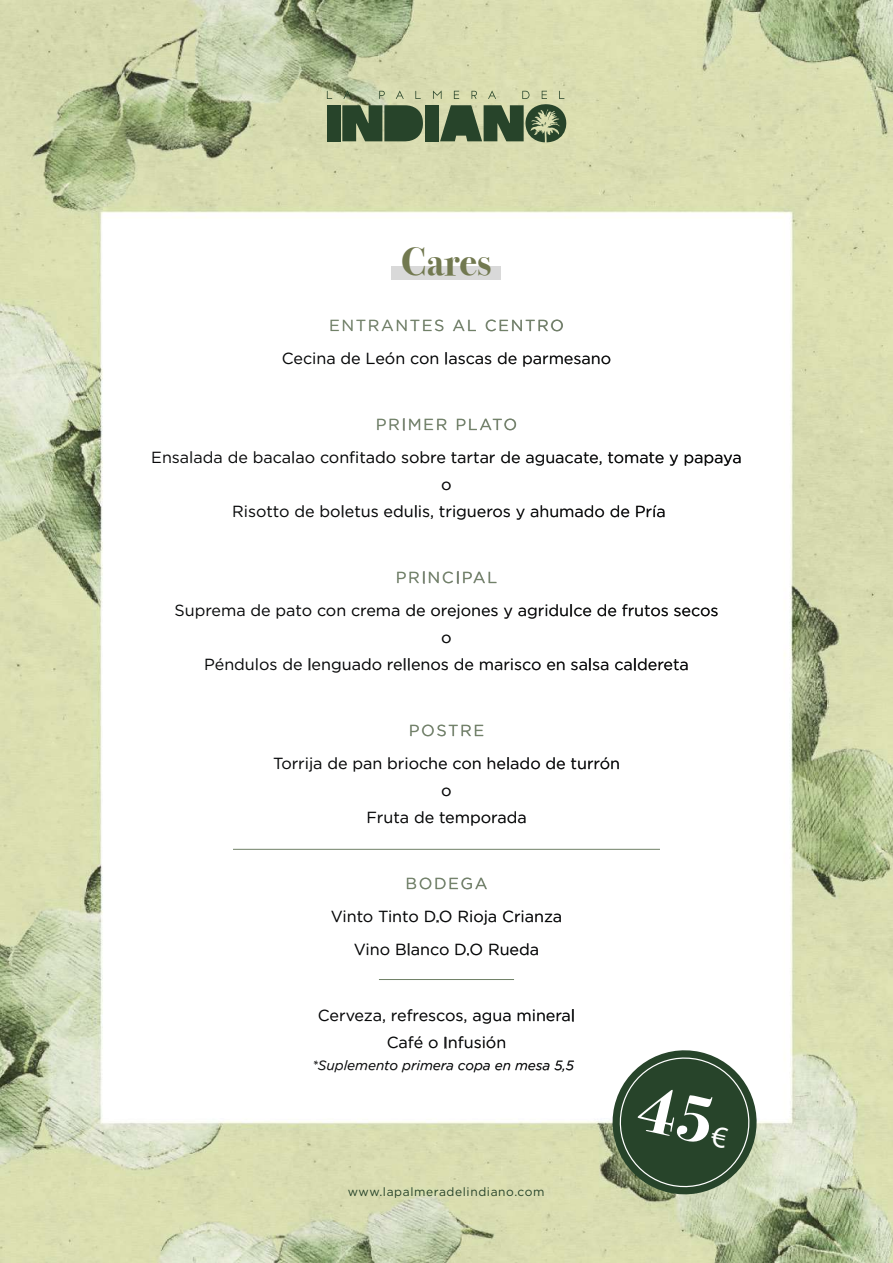
<style>
.page{position:relative;width:893px;height:1263px;background:#fff}
.page>*{position:absolute;margin:0;border:0;box-sizing:border-box;transform-origin:0 0}
.t1{font:39.6px "Bodoni Svty Two ITCTT Bold";color:#727950}
.t2{font:16.05px/27px "Gotham";color:#08090a;text-align:center}
.t3{font:16.05px "Gotham";letter-spacing:.1em;color:#708167}
.t4{font:italic 13.5px "Gotham";color:#08090a}
.t5{font:12px "Gotham";letter-spacing:.05em;color:#27442a}
</style>
<div class="page">
<img style="left:0;top:0;width:893px;height:1263px">
<div style="left:327px;top:105px;width:13px;height:36px;background:#27442a"></div>
<svg style="left:327px;top:91px;width:5px;height:8px"></svg>
<svg style="left:379px;top:91px;width:6px;height:8px"></svg>
<svg style="left:342px;top:105px;width:81px;height:36px;background:#3d573b"></svg>
<svg style="left:396px;top:90px;width:8px;height:9px"></svg>
<svg style="left:415px;top:91px;width:6px;height:8px"></svg>
<svg style="left:343px;top:90px;width:8px;height:9px"></svg>
<div style="left:425px;top:105px;width:13px;height:36px;background:#27442a"></div>
<svg style="left:433px;top:90px;width:133px;height:52px;background:#7d8e6b"></svg>
<svg style="left:331px;top:320px;width:112px;height:11px"></svg>
<svg style="left:453px;top:320px;width:23px;height:11px"></svg>
<svg style="left:486px;top:320px;width:77px;height:11px"></svg>
<svg style="left:283px;top:353px;width:51px;height:11px"></svg>
<svg style="left:341px;top:352px;width:19px;height:12px"></svg>
<svg style="left:367px;top:352px;width:37px;height:12px"></svg>
<svg style="left:411px;top:356px;width:27px;height:8px"></svg>
<svg style="left:446px;top:352px;width:45px;height:12px"></svg>
<svg style="left:498px;top:352px;width:18px;height:12px"></svg>
<svg style="left:523px;top:356px;width:87px;height:11px"></svg>
<svg style="left:377px;top:419px;width:70px;height:11px"></svg>
<svg style="left:457px;top:419px;width:59px;height:11px"></svg>
<svg style="left:153px;top:451px;width:69px;height:12px"></svg>
<svg style="left:229px;top:451px;width:18px;height:12px"></svg>
<svg style="left:254px;top:451px;width:60px;height:12px"></svg>
<svg style="left:321px;top:451px;width:74px;height:12px"></svg>
<svg style="left:402px;top:451px;width:43px;height:12px"></svg>
<svg style="left:451px;top:452px;width:44px;height:11px"></svg>
<svg style="left:501px;top:451px;width:19px;height:12px"></svg>
<svg style="left:526px;top:452px;width:75px;height:14px"></svg>
<svg style="left:608px;top:452px;width:56px;height:11px"></svg>
<svg style="left:670px;top:455px;width:8px;height:11px"></svg>
<svg style="left:685px;top:455px;width:55px;height:11px"></svg>
<svg style="left:442px;top:482px;width:9px;height:8px"></svg>
<svg style="left:234px;top:506px;width:55px;height:11px"></svg>
<svg style="left:295px;top:505px;width:19px;height:12px"></svg>
<svg style="left:321px;top:505px;width:57px;height:12px"></svg>
<svg style="left:384px;top:505px;width:49px;height:14px"></svg>
<svg style="left:440px;top:506px;width:70px;height:14px"></svg>
<svg style="left:516px;top:509px;width:9px;height:11px"></svg>
<svg style="left:531px;top:505px;width:73px;height:12px"></svg>
<svg style="left:611px;top:505px;width:18px;height:12px"></svg>
<svg style="left:636px;top:505px;width:28px;height:12px"></svg>
<svg style="left:397px;top:572px;width:99px;height:11px"></svg>
<svg style="left:175px;top:605px;width:69px;height:14px"></svg>
<svg style="left:251px;top:604px;width:19px;height:12px"></svg>
<svg style="left:277px;top:605px;width:34px;height:14px"></svg>
<svg style="left:318px;top:608px;width:27px;height:8px"></svg>
<svg style="left:352px;top:608px;width:47px;height:8px"></svg>
<svg style="left:406px;top:604px;width:19px;height:12px"></svg>
<svg style="left:431px;top:605px;width:67px;height:14px"></svg>
<svg style="left:504px;top:608px;width:8px;height:11px"></svg>
<svg style="left:519px;top:604px;width:72px;height:15px"></svg>
<svg style="left:598px;top:604px;width:18px;height:12px"></svg>
<svg style="left:622px;top:604px;width:46px;height:12px"></svg>
<svg style="left:674px;top:608px;width:44px;height:8px"></svg>
<svg style="left:442px;top:635px;width:9px;height:8px"></svg>
<svg style="left:206px;top:658px;width:71px;height:12px"></svg>
<svg style="left:283px;top:658px;width:19px;height:12px"></svg>
<svg style="left:309px;top:658px;width:72px;height:15px"></svg>
<svg style="left:388px;top:658px;width:60px;height:12px"></svg>
<svg style="left:455px;top:658px;width:18px;height:12px"></svg>
<svg style="left:480px;top:659px;width:61px;height:11px"></svg>
<svg style="left:547px;top:662px;width:17px;height:8px"></svg>
<svg style="left:571px;top:658px;width:37px;height:12px"></svg>
<svg style="left:615px;top:658px;width:73px;height:12px"></svg>
<svg style="left:410px;top:725px;width:73px;height:11px"></svg>
<svg style="left:274px;top:758px;width:47px;height:14px"></svg>
<svg style="left:328px;top:757px;width:19px;height:12px"></svg>
<svg style="left:354px;top:761px;width:27px;height:11px"></svg>
<svg style="left:389px;top:757px;width:58px;height:12px"></svg>
<svg style="left:453px;top:761px;width:27px;height:8px"></svg>
<svg style="left:488px;top:757px;width:52px;height:12px"></svg>
<svg style="left:546px;top:757px;width:19px;height:12px"></svg>
<svg style="left:571px;top:757px;width:48px;height:12px"></svg>
<svg style="left:442px;top:788px;width:9px;height:8px"></svg>
<svg style="left:368px;top:812px;width:40px;height:11px"></svg>
<svg style="left:415px;top:811px;width:18px;height:12px"></svg>
<svg style="left:440px;top:811px;width:85px;height:15px"></svg>
<svg style="left:407px;top:878px;width:80px;height:11px"></svg>
<svg style="left:331px;top:911px;width:41px;height:11px"></svg>
<svg style="left:379px;top:911px;width:39px;height:11px"></svg>
<svg style="left:425px;top:911px;width:26px;height:11px"></svg>
<svg style="left:459px;top:911px;width:37px;height:14px"></svg>
<svg style="left:503px;top:911px;width:58px;height:11px"></svg>
<svg style="left:354px;top:944px;width:35px;height:11px"></svg>
<svg style="left:397px;top:943px;width:52px;height:12px"></svg>
<svg style="left:456px;top:944px;width:26px;height:11px"></svg>
<svg style="left:490px;top:943px;width:48px;height:12px"></svg>
<svg style="left:319px;top:1010px;width:66px;height:13px"></svg>
<svg style="left:392px;top:1009px;width:74px;height:14px"></svg>
<svg style="left:473px;top:1013px;width:37px;height:11px"></svg>
<svg style="left:518px;top:1009px;width:56px;height:12px"></svg>
<svg style="left:388px;top:1036px;width:34px;height:12px"></svg>
<svg style="left:429px;top:1040px;width:9px;height:8px"></svg>
<svg style="left:445px;top:1036px;width:60px;height:12px"></svg>
<svg style="left:314px;top:1060px;width:139px;height:13px"></svg>
<svg style="left:459px;top:1061px;width:115px;height:12px"></svg>
<div style="left:392px;top:267px;width:109px;height:13px;background:#d9d9d9"></div>
<hr style="left:233px;top:849px;width:427px;height:1px;background:#708167">
<hr style="left:379px;top:979px;width:135px;height:1px;background:#708167">
<svg style="left:606px;top:1043px;width:158px;height:158px"></svg>
<h1 class="t1" style="left:401px;top:239px;width:91px">Cares</h1>
<p class="t3" style="left:329px;top:315px;width:236px">ENTRANTES AL CENTRO</p>
<p class="t2" style="left:282px;top:345px;width:331px">Cecina de León con lascas de parmesano</p>
<p class="t3" style="left:376px;top:414px;width:143px">PRIMER PLATO</p>
<p class="t2" style="left:151px;top:444px;width:592px">Ensalada de bacalao confitado sobre tartar de aguacate, tomate y papaya o<br>Risotto de boletus edulis, trigueros y ahumado de Pría</p>
<p class="t3" style="left:396px;top:567px;width:103px">PRINCIPAL</p>
<p class="t2" style="left:174px;top:597px;width:545px">Suprema de pato con crema de orejones y agridulce de frutos secos o<br>Péndulos de lenguado rellenos de marisco en salsa caldereta</p>
<p class="t3" style="left:409px;top:720px;width:77px">POSTRE</p>
<p class="t2" style="left:273px;top:750px;width:348px">Torrija de pan brioche con helado de turrón o<br>Fruta de temporada</p>
<p class="t3" style="left:405px;top:873px;width:84px">BODEGA</p>
<p class="t2" style="left:331px;top:900px;width:233px;line-height:33px">Vinto Tinto D.O Rioja Crianza<br>Vino Blanco D.O Rueda</p>
<p class="t2" style="left:318px;top:1002px;width:259px">Cerveza, refrescos, agua mineral<br>Café o Infusión</p>
<p class="t4" style="left:312px;top:1058px;width:263px">*Suplemento primera copa en mesa 5,5</p>
<p class="t5" style="left:348px;top:1184px;width:198px">www.lapalmeradelindiano.com</p>
</div>
